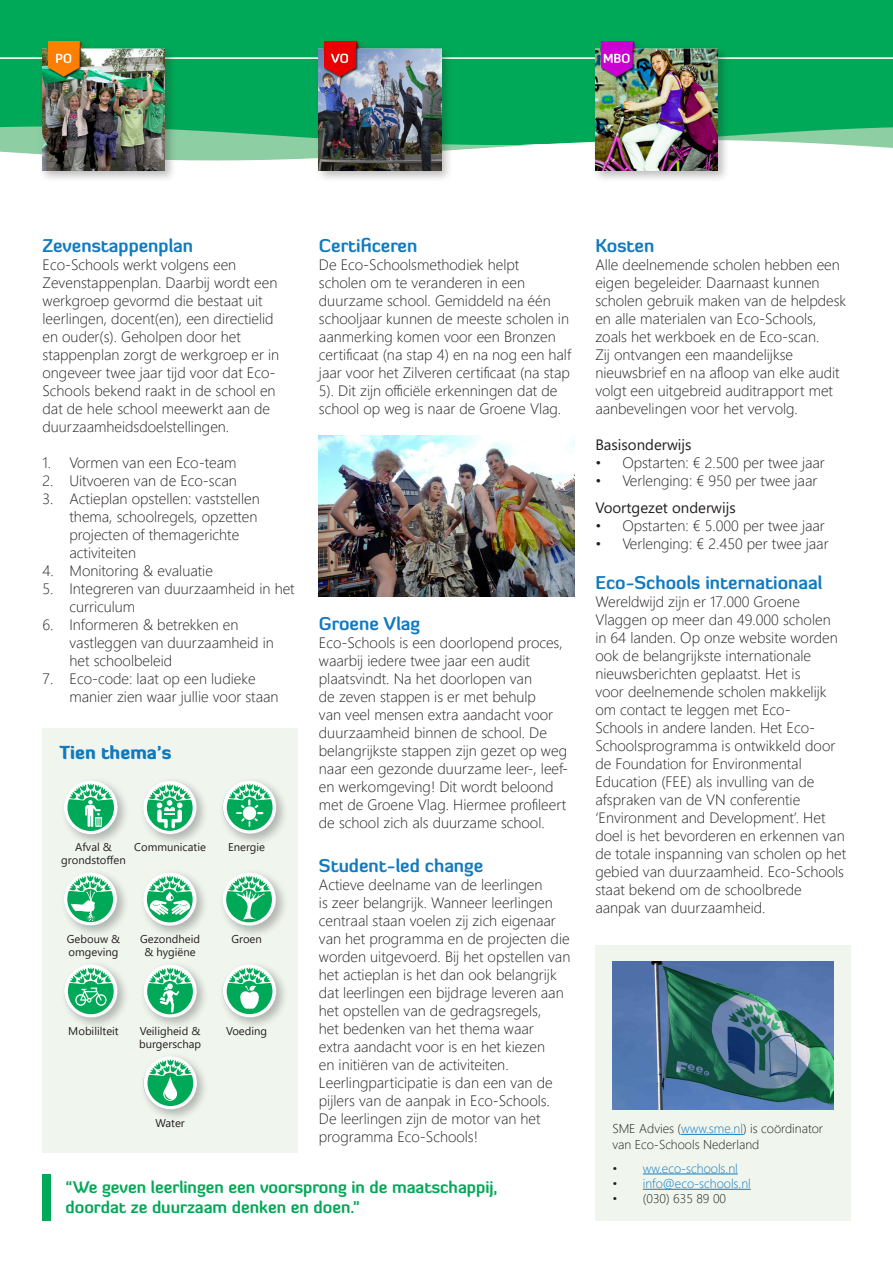
<style>
.page{position:relative;width:893px;height:1263px;background:#fff}
.page>*{position:absolute;margin:0;border:0;box-sizing:border-box;transform-origin:0 0}
.t1{font:700 18px "Diavlo";color:#107ac0}
.t2{font:900 18px "Diavlo";color:#107ac0}
.t3{font:700 16.5px "Diavlo";color:#00a957}
.t4{font:300 15px/18px "Segoe UI";color:#231f20}
.t5{font:15px "Segoe UI";color:#231f20}
.t6{font:300 12.75px "Segoe UI";color:#231f20}
.t7{font:300 12.75px "Segoe UI";color:#107ac0}
.t8{font:11.25px/13.5px "Segoe UI";color:#231f20}
.s1{color:#107ac0}
.s2{color:#231f20}
</style>
<div class="page">
<div style="left:0;top:0;width:893px;height:126px;background:#00a957"></div>
<svg style="left:0;top:126px;width:893px;height:35px"></svg>
<hr style="left:0;top:57px;width:893px;height:2px;background:#fff">
<div style="left:43px;top:729px;width:255px;height:423px;background:#f0f5ee"></div>
<div style="left:595px;top:945px;width:255px;height:275px;background:#f0f5ee"></div>
<hr style="left:681px;top:1134px;width:62px;height:1px;background:#107ac0">
<hr style="left:643px;top:1173px;width:95px;height:1px;background:#107ac0">
<hr style="left:643px;top:1189px;width:108px;height:1px;background:#107ac0">
<div style="left:219px;top:869px;width:69px;height:69px;background:#231f20;opacity:.3"></div>
<svg style="left:223px;top:872px;width:53px;height:54px"></svg>
<div style="left:60px;top:961px;width:70px;height:69px;background:#231f20;opacity:.3"></div>
<svg style="left:64px;top:964px;width:54px;height:54px"></svg>
<div style="left:61px;top:777px;width:69px;height:69px;background:#231f20;opacity:.3"></div>
<svg style="left:64px;top:781px;width:54px;height:53px"></svg>
<div style="left:140px;top:777px;width:69px;height:69px;background:#231f20;opacity:.3"></div>
<div style="left:143px;top:781px;width:54px;height:53px;background:#fff;border-radius:50%"></div>
<div style="left:143px;top:781px;width:54px;height:53px;border:1px solid #bcbdc0;border-radius:50%"></div>
<svg style="left:147px;top:784px;width:46px;height:47px"></svg>
<div style="left:219px;top:777px;width:69px;height:69px;background:#231f20;opacity:.3"></div>
<svg style="left:223px;top:781px;width:53px;height:53px"></svg>
<div style="left:61px;top:869px;width:69px;height:69px;background:#231f20;opacity:.3"></div>
<svg style="left:64px;top:872px;width:53px;height:54px"></svg>
<div style="left:140px;top:869px;width:69px;height:69px;background:#231f20;opacity:.3"></div>
<svg style="left:143px;top:872px;width:54px;height:54px"></svg>
<div style="left:140px;top:961px;width:69px;height:69px;background:#231f20;opacity:.3"></div>
<div style="left:143px;top:964px;width:54px;height:54px;background:#fff;border-radius:50%"></div>
<div style="left:143px;top:964px;width:54px;height:54px;border:1px solid #bcbdc0;border-radius:50%"></div>
<svg style="left:147px;top:967px;width:46px;height:47px"></svg>
<div style="left:219px;top:961px;width:69px;height:69px;background:#231f20;opacity:.3"></div>
<svg style="left:223px;top:964px;width:53px;height:54px"></svg>
<div style="left:139px;top:1053px;width:70px;height:69px;background:#231f20;opacity:.3"></div>
<svg style="left:143px;top:1056px;width:54px;height:54px"></svg>
<div style="left:43px;top:1174px;width:8px;height:46px;background:#00a957"></div>
<div style="left:39px;top:37px;width:138px;height:147px;background:#231f20;opacity:.3"></div>
<img style="left:43px;top:41px;width:122px;height:130px">
<div style="left:315px;top:37px;width:139px;height:147px;background:#231f20;opacity:.3"></div>
<img style="left:319px;top:41px;width:122px;height:130px">
<div style="left:591px;top:37px;width:139px;height:147px;background:#231f20;opacity:.3"></div>
<img style="left:595px;top:41px;width:122px;height:130px">
<img style="left:319px;top:435px;width:255px;height:161px">
<img style="left:612px;top:962px;width:221px;height:147px">
<p class="t1" style="left:43px;top:234px;width:152px">Zevenstappenplan</p>
<p class="t4" style="left:43px;top:255px;width:238px">Eco-Schools werkt volgens een Zevenstappenplan. Daarbij wordt een werkgroep gevormd die bestaat uit leerlingen, docent(en), een directielid en ouder(s). Geholpen door het stappenplan zorgt de werkgroep er in ongeveer twee jaar tijd voor dat Eco-Schools bekend raakt in de school en dat de hele school meewerkt aan de duurzaamheidsdoelstellingen.</p>
<p class="t4" style="left:43px;top:453px;width:195px">1. Vormen van een Eco-team</p>
<p class="t4" style="left:43px;top:471px;width:196px">2. Uitvoeren van de Eco-scan</p>
<p class="t4" style="left:70px;top:489px;width:192px;text-indent:-27px">3. Actieplan opstellen: vaststellen thema, schoolregels, opzetten projecten of themagerichte activiteiten</p>
<p class="t4" style="left:43px;top:561px;width:172px">4. Monitoring &amp; evaluatie</p>
<p class="t4" style="left:70px;top:579px;width:227px;text-indent:-27px">5. Integreren van duurzaamheid in het curriculum</p>
<p class="t4" style="left:70px;top:615px;width:206px;text-indent:-27px">6. Informeren &amp; betrekken en vastleggen van duurzaamheid in het schoolbeleid</p>
<p class="t4" style="left:70px;top:669px;width:211px;text-indent:-27px">7. Eco-code: laat op een ludieke manier zien waar jullie voor staan</p>
<p class="t2" style="left:60px;top:741px;width:114px">Tien thema’s</p>
<p class="t8" style="left:61px;top:840px;width:66px;text-align:center">Afval &amp; grondstoffen</p>
<p class="t8" style="left:134px;top:840px;width:73px">Communicatie</p>
<p class="t8" style="left:228px;top:840px;width:39px">Energie</p>
<p class="t8" style="left:67px;top:932px;width:55px">Gebouw &amp; omgeving</p>
<p class="t8" style="left:140px;top:932px;width:61px">Gezondheid</p>
<p class="t8" style="left:144px;top:945px;width:53px">&amp; hygiëne</p>
<p class="t8" style="left:231px;top:932px;width:32px">Groen</p>
<p class="t8" style="left:68px;top:1024px;width:52px">Mobililteit</p>
<p class="t8" style="left:139px;top:1024px;width:63px">Veiligheid &amp; burgerschap</p>
<p class="t8" style="left:226px;top:1024px;width:43px">Voeding</p>
<p class="t8" style="left:155px;top:1115px;width:31px">Water</p>
<p class="t1" style="left:319px;top:234px;width:100px">Certificeren</p>
<p class="t4" style="left:319px;top:255px;width:254px">De Eco-Schoolsmethodiek helpt<br>scholen om te veranderen in een duurzame school. Gemiddeld na één schooljaar kunnen de meeste scholen in aanmerking komen voor een Bronzen certificaat (na stap 4) en na nog een half jaar voor het Zilveren certificaat (na stap 5). Dit zijn officiële erkenningen dat de school op weg is naar de Groene Vlag.</p>
<p class="t1" style="left:319px;top:612px;width:103px">Groene Vlag</p>
<p class="t4" style="left:319px;top:633px;width:251px">Eco-Schools is een doorlopend proces, waarbij iedere twee jaar een audit plaatsvindt. Na het doorlopen van<br>de zeven stappen is er met behulp<br>van veel mensen extra aandacht voor duurzaamheid binnen de school. De belangrijkste stappen zijn gezet op weg naar een gezonde duurzame leer-, leef&shy;en werkomgeving! Dit wordt beloond met de Groene Vlag. Hiermee profileert de school zich als duurzame school.</p>
<p class="t1" style="left:319px;top:854px;width:166px">Student-led change</p>
<p class="t4" style="left:319px;top:874px;width:253px">Actieve deelname van de leerlingen<br>is zeer belangrijk. Wanneer leerlingen centraal staan voelen zij zich eigenaar van het programma en de projecten die worden uitgevoerd. Bij het opstellen van het actieplan is het dan ook belangrijk dat leerlingen een bijdrage leveren aan het opstellen van de gedragsregels,<br>het bedenken van het thema waar<br>extra aandacht voor is en het kiezen<br>en initiëren van de activiteiten.<br>Leerlingparticipatie is dan een van de pijlers van de aanpak in Eco-Schools.<br>De leerlingen zijn de motor van het programma Eco-Schools!</p>
<p class="t3" style="left:65px;top:1177px;width:434px">“We geven leerlingen een voorsprong in de maatschappij,</p>
<p class="t3" style="left:65px;top:1197px;width:296px">doordat ze duurzaam denken en doen.”</p>
<p class="t1" style="left:595px;top:234px;width:61px">Kosten</p>
<p class="t4" style="left:595px;top:255px;width:252px">Alle deelnemende scholen hebben een eigen begeleider. Daarnaast kunnen scholen gebruik maken van de helpdesk en alle materialen van Eco-Schools, zoals het werkboek en de Eco-scan.<br>Zij ontvangen een maandelijkse nieuwsbrief en na afloop van elke audit volgt een uitgebreid auditrapport met aanbevelingen voor het vervolg.</p>
<p class="t5" style="left:595px;top:433px;width:98px">Basisonderwijs</p>
<p class="t4" style="left:595px;top:453px;width:231px">• Opstarten: € 2.500 per twee jaar</p>
<p class="t4" style="left:595px;top:471px;width:224px">• Verlenging: € 950 per twee jaar</p>
<p class="t5" style="left:595px;top:496px;width:142px">Voortgezet onderwijs</p>
<p class="t4" style="left:595px;top:516px;width:231px">• Opstarten: € 5.000 per twee jaar</p>
<p class="t4" style="left:595px;top:534px;width:235px">• Verlenging: € 2.450 per twee jaar</p>
<p class="t1" style="left:595px;top:571px;width:228px">Eco-Schools internationaal</p>
<p class="t4" style="left:595px;top:592px;width:252px">Wereldwijd zijn er 17.000 Groene Vlaggen op meer dan 49.000 scholen<br>in 64 landen. Op onze website worden ook de belangrijkste internationale nieuwsberichten geplaatst. Het is<br>voor deelnemende scholen makkelijk om contact te leggen met Eco-<br>Schools in andere landen. Het Eco-Schoolsprogramma is ontwikkeld door de Foundation for Environmental Education (FEE) als invulling van de afspraken van de VN conferentie ‘Environment and Development’. Het doel is het bevorderen en erkennen van de totale inspanning van scholen op het gebied van duurzaamheid. Eco-Schools staat bekend om de schoolbrede aanpak van duurzaamheid.</p>
<p class="t6" style="left:612px;top:1118px;width:212px">SME Advies (<span class="s1">www.sme.nl</span>) is coördinator</p>
<p class="t6" style="left:612px;top:1134px;width:148px">van Eco-Schools Nederland</p>
<p class="t7" style="left:612px;top:1158px;width:127px"><span class="s2">•</span> ww.eco-schools.nl</p>
<p class="t7" style="left:612px;top:1173px;width:140px"><span class="s2">•</span> info@eco-schools.nl</p>
<p class="t6" style="left:612px;top:1189px;width:115px">• (030) 635 89 00</p>
</div>
